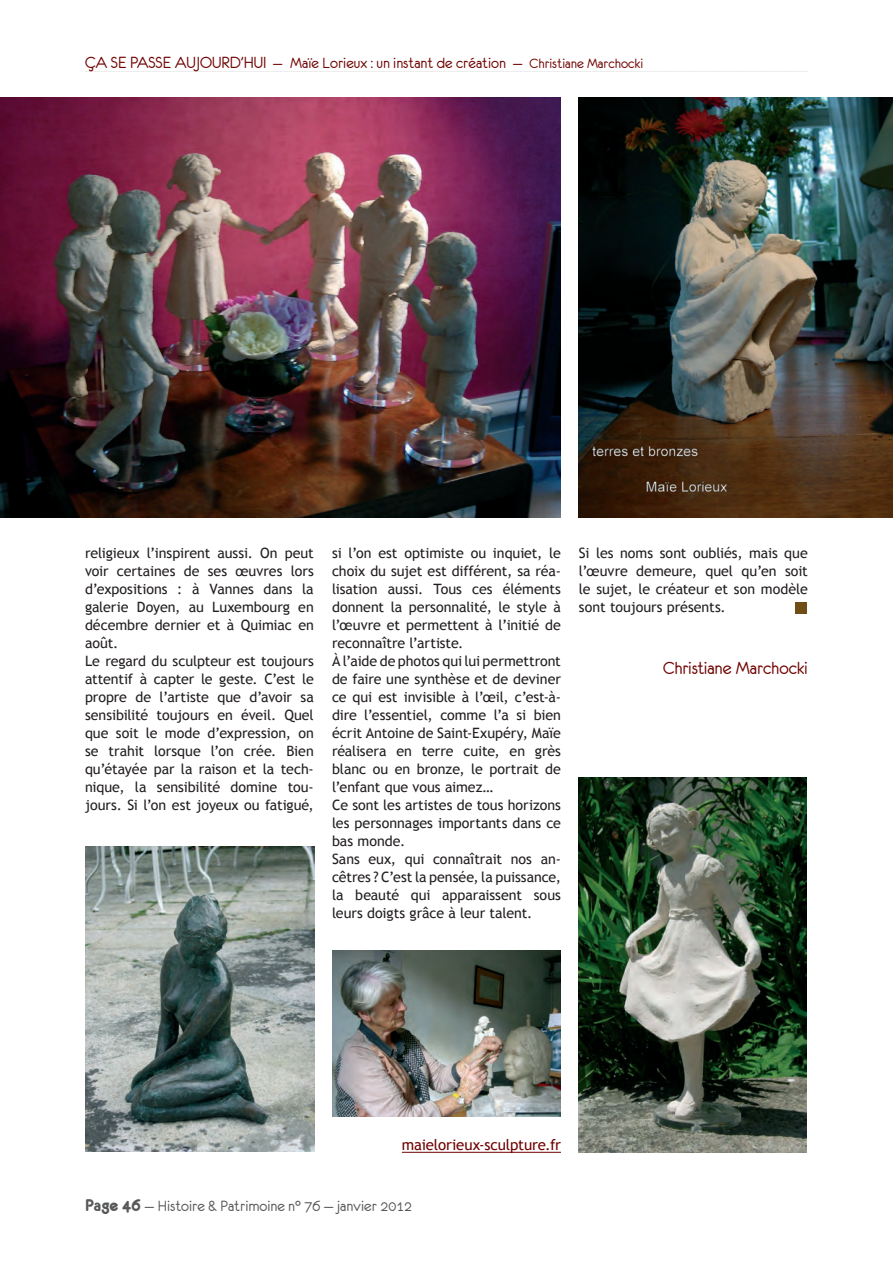
<style>
.page{position:relative;width:893px;height:1263px;background:#fff}
.page>*{position:absolute;margin:0;border:0;box-sizing:border-box;transform-origin:0 0}
.No_Spacing{font:19.5px "Eurofurenceregular";letter-spacing:-.01em;color:#6f0300}
.t1{font:16.5px "Eurofurenceregular";color:#6f0300}
.t2{font:16.5px "Eurofurenceregular";color:#57585a}
.t3{font:15px "Trebuchet MS";letter-spacing:-.01em;color:#6f0300}
.t4{font:14.25px/18px "Trebuchet MS";letter-spacing:-.005em;color:#231f20;text-align:justify}
.s1{font-size:18px}
.s2{font-size:15px}
.s3{font-family:"Eurofurencebold";font-size:18px}
</style>
<div class="page">
<img style="left:1px;top:98px;width:560px;height:420px">
<img style="left:332px;top:950px;width:229px;height:167px">
<img style="left:579px;top:98px;width:314px;height:420px">
<img style="left:85px;top:846px;width:229px;height:305px">
<img style="left:579px;top:778px;width:228px;height:374px">
<hr style="left:402px;top:1152px;width:159px;height:1px;background:#6f0300">
<div style="left:795px;top:602px;width:12px;height:12px;background:#6f4d15"></div>
<p class="t1" style="left:85px;top:54px;width:560px"><span class="s1">ÇA SE PASSE AUJOURD’HUI</span> — Maïe Lorieux : un instant de création — <span class="s2">Christiane Marchocki</span></p>
<p class="t4" style="left:85px;top:544px;width:230px">religieux l’inspirent aussi. On peut voir certaines de ses œuvres lors d’expositions : à Vannes dans la galerie Doyen, au Luxembourg en décembre dernier et à Quimiac en août.</p>
<p class="t4" style="left:85px;top:652px;width:230px">Le regard du sculpteur est toujours attentif à capter le geste. C’est le propre de l’artiste que d’avoir sa sensibilité toujours en éveil. Quel que soit le mode d’expression, on se trahit lorsque l’on crée. Bien qu’étayée par la raison et la tech&shy;nique, la sensibilité domine tou&shy;jours. Si l’on est joyeux ou fatigué,</p>
<p class="t4" style="left:332px;top:544px;width:230px">si l’on est optimiste ou inquiet, le choix du sujet est différent, sa réa&shy;lisation aussi. Tous ces éléments donnent la personnalité, le style à l’œuvre et permettent à l’initié de reconnaître l’artiste.</p>
<p class="t4" style="left:332px;top:652px;width:230px">À l’aide de photos qui lui permettront de faire une synthèse et de deviner ce qui est invisible à l’œil, c’est-à&shy;dire l’essentiel, comme l’a si bien écrit Antoine de Saint-Exupéry, Maïe réalisera en terre cuite, en grès blanc ou en bronze, le portrait de l’enfant que vous aimez…</p>
<p class="t4" style="left:332px;top:796px;width:230px">Ce sont les artistes de tous horizons les personnages importants dans ce bas monde.</p>
<p class="t4" style="left:332px;top:850px;width:230px">Sans eux, qui connaîtrait nos an&shy;cêtres ? C’est la pensée, la puissance, la beauté qui apparaissent sous leurs doigts grâce à leur talent.</p>
<p class="t4" style="left:579px;top:544px;width:230px">Si les noms sont oubliés, mais que l’œuvre demeure, quel qu’en soit le sujet, le créateur et son modèle sont toujours présents.</p>
<p class="No_Spacing" style="left:663px;top:658px;width:146px">Christiane Marchocki</p>
<p class="t3" style="left:402px;top:1136px;width:161px">maielorieux-sculpture.fr</p>
<p class="t2" style="left:85px;top:1198px;width:329px"><span class="s3">Page 46</span> — Histoire &amp; Patrimoine n° 76 — janvier 2012</p>
</div>
